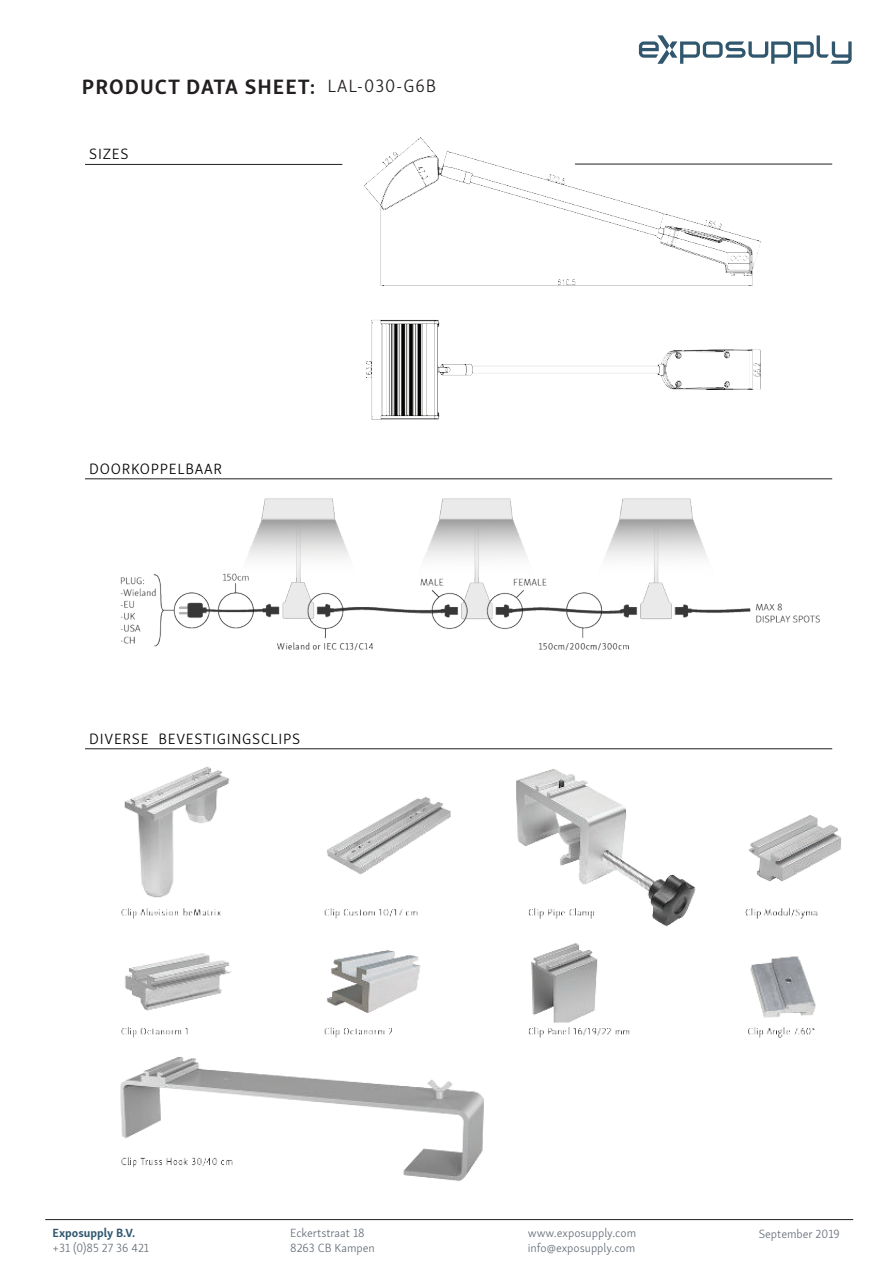
<style>
.page{position:relative;width:893px;height:1263px;background:#fff}
.page>*{position:absolute;margin:0;border:0;box-sizing:border-box;transform-origin:0 0}
.t1{font:700 21px "Skolar Sans Latn";letter-spacing:.05em;color:#231f20}
.t2{font:300 15px "Skolar Sans Latn";letter-spacing:.05em;color:#000}
.t3{font:300 12px/15px "Skolar Sans Latn";color:#69717b}
.t4{font:700 12px "Skolar Sans Latn";color:#30576e}
.s1{font-weight:300;font-size:18px}
</style>
<div class="page">
<hr style="left:45px;top:1219px;width:808px;height:1px;background:#231f20">
<svg style="left:639px;top:35px;width:213px;height:29px"></svg>
<img style="left:363px;top:137px;width:404px;height:282px">
<img style="left:120px;top:498px;width:700px;height:153px">
<img style="left:120px;top:767px;width:721px;height:414px">
<hr style="left:85px;top:164px;width:257px;height:1px;background:#231f20">
<hr style="left:85px;top:479px;width:747px;height:1px;background:#231f20">
<hr style="left:85px;top:748px;width:747px;height:1px;background:#231f20">
<hr style="left:575px;top:164px;width:257px;height:1px;background:#231f20">
<h1 class="t1" style="left:82px;top:76px;width:356px">PRODUCT DATA SHEET: <span class="s1">LAL-030-G6B</span></h1>
<p class="t2" style="left:89px;top:147px;width:41px">SIZES</p>
<p class="t2" style="left:89px;top:462px;width:134px">DOORKOPPELBAAR</p>
<p class="t2" style="left:89px;top:732px;width:212px">DIVERSE BEVESTIGINGSCLIPS</p>
<p class="t3" style="left:290px;top:1225px;width:86px">Eckertstraat 18<br>8263 CB Kampen</p>
<p class="t3" style="left:528px;top:1225px;width:110px">www.exposupply.com info@exposupply.com</p>
<p class="t4" style="left:53px;top:1226px;width:84px">Exposupply B.V.</p>
<p class="t3" style="left:759px;top:1226px;width:82px">September 2019</p>
<p class="t3" style="left:53px;top:1240px;width:98px">+31 (0)85 27 36 421</p>
</div>
